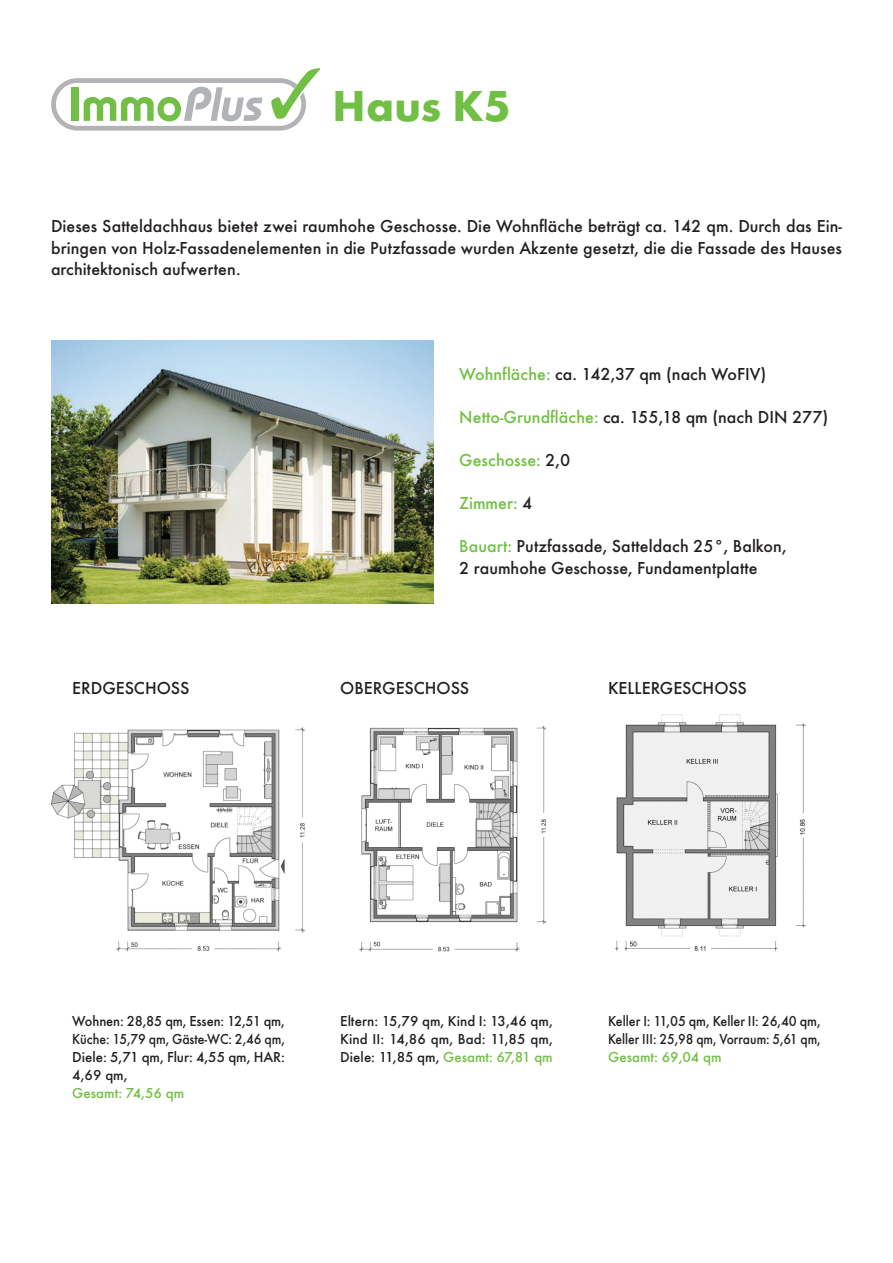
<style>
.page{position:relative;width:893px;height:1263px;background:#fff}
.page>*{position:absolute;margin:0;border:0;box-sizing:border-box;transform-origin:0 0}
.t1{font:700 45px "Function";letter-spacing:.005em;color:#71bf44}
.t2{font:500 18px/21.6px "Function";color:#231f20}
.t3{font:500 18px "Function";letter-spacing:.005em;color:#71bf44}
.t4{font:500 15px/18px "Function";color:#231f20;text-align:justify;scale:.96 1}
.t5{font:500 15px/18px "Function";color:#231f20;text-align:justify}
.t6{font:500 15px/18px "Function";color:#231f20;scale:.94 1}
.t7{font:500 15px "Function";color:#71bf44}
.s1{color:#71bf44}
.s2{color:#231f20}
</style>
<div class="page">
<svg style="left:51px;top:68px;width:269px;height:63px"></svg>
<img style="left:51px;top:340px;width:383px;height:264px">
<img style="left:615px;top:714px;width:192px;height:238px">
<img style="left:359px;top:725px;width:188px;height:227px">
<img style="left:51px;top:728px;width:255px;height:224px">
<h1 class="t1" style="left:333px;top:88px;width:180px">Haus K5</h1>
<p class="t2" style="left:51px;top:217px;width:792px;text-align:justify">Dieses Satteldachhaus bietet zwei raumhohe Geschosse. Die Wohnfläche beträgt ca. 142 qm. Durch das Ein&shy;bringen von Holz-Fassadenelementen in die Putzfassade wurden Akzente gesetzt, die die Fassade des Hauses architektonisch aufwerten.</p>
<p class="t2" style="left:459px;top:364px;width:309px"><span class="s1">Wohnfläche:</span> ca. 142,37 qm (nach WoFIV)</p>
<p class="t2" style="left:459px;top:407px;width:371px"><span class="s1">Netto-Grundfläche:</span> ca. 155,18 qm (nach DIN 277)</p>
<p class="t3" style="left:459px;top:453px;width:112px">Geschosse: <span class="s2">2,0</span></p>
<p class="t3" style="left:459px;top:496px;width:75px">Zimmer: <span class="s2">4</span></p>
<p class="t2" style="left:459px;top:537px;width:329px"><span class="s1">Bauart:</span> Putzfassade, Satteldach 25°, Balkon,<br>2 raumhohe Geschosse, Fundamentplatte</p>
<p class="t2" style="left:72px;top:679px;width:119px">ERDGESCHOSS</p>
<p class="t2" style="left:340px;top:679px;width:131px">OBERGESCHOSS</p>
<p class="t2" style="left:608px;top:679px;width:140px">KELLERGESCHOSS</p>
<p class="t4" style="left:72px;top:1013px;width:223px">Wohnen: 28,85 qm, Essen: 12,51 qm, Küche: 15,79 qm, Gäste-WC: 2,46 qm, Diele: 5,71 qm, Flur: 4,55 qm, HAR:<br>4,69 qm,</p>
<p class="t7" style="left:72px;top:1087px;width:113px">Gesamt: 74,56 qm</p>
<p class="t5" style="left:340px;top:1013px;width:214px">Eltern: 15,79 qm, Kind I: 13,46 qm, Kind II: 14,86 qm, Bad: 11,85 qm, Diele: 11,85 qm, <span class="s1">Gesamt: 67,81 qm</span></p>
<p class="t6" style="left:608px;top:1013px;width:228px">Keller I: 11,05 qm, Keller II: 26,40 qm,<br>Keller III: 25,98 qm, Vorraum: 5,61 qm,</p>
<p class="t7" style="left:608px;top:1051px;width:115px">Gesamt: 69,04 qm</p>
</div>
